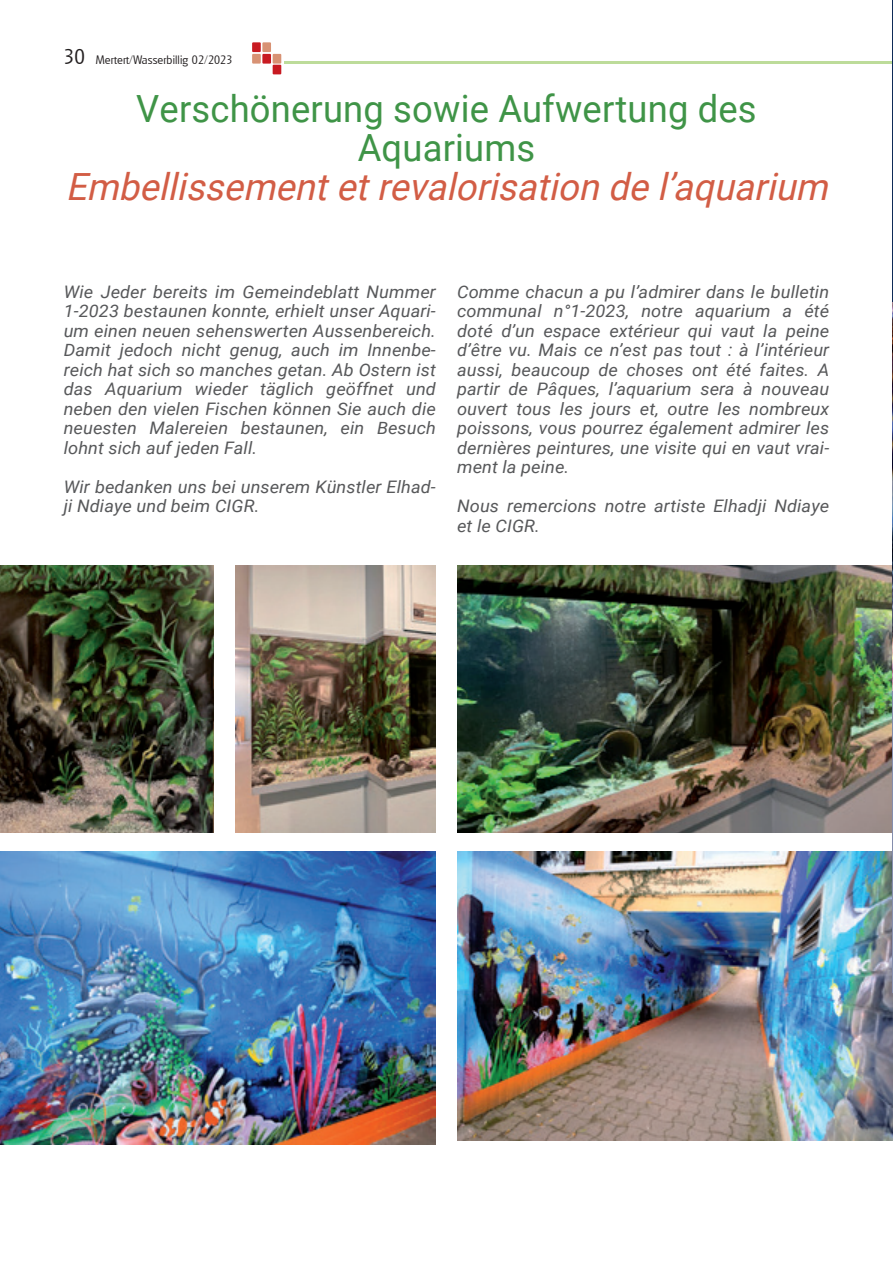
<style>
.page{position:relative;width:893px;height:1263px;background:#fff}
.page>*{position:absolute;margin:0;border:0;box-sizing:border-box;transform-origin:0 0}
.t1{font:italic 37.5px "Roboto";color:#d25d45}
.t2{font:37.5px/39px "Roboto";letter-spacing:.005em;color:#3f9447;text-align:center}
.t3{font:italic 17.25px/19.5px "Roboto";letter-spacing:.005em;color:#57585a;text-align:justify;scale:1.05 1}
.t4{font:300 12px "Glasgow";letter-spacing:.01em;color:#231f20}
.s1{font-size:21px}
</style>
<div class="page">
<div style="left:252px;top:42px;width:9px;height:10px;background:#c81a21"></div>
<div style="left:262px;top:54px;width:9px;height:10px;background:#c81a21"></div>
<div style="left:273px;top:65px;width:8px;height:9px;background:#c81a21"></div>
<div style="left:262px;top:42px;width:9px;height:10px;background:#d89274"></div>
<div style="left:252px;top:54px;width:9px;height:10px;background:#d89274"></div>
<div style="left:273px;top:54px;width:8px;height:10px;background:#d89274"></div>
<hr style="left:285px;top:62px;width:608px;height:2px;background:#bddc9a">
<img style="left:0;top:565px;width:214px;height:267px">
<img style="left:235px;top:565px;width:201px;height:267px">
<img style="left:457px;top:565px;width:435px;height:267px">
<img style="left:0;top:851px;width:436px;height:293px">
<img style="left:457px;top:851px;width:436px;height:289px">
<hr style="left:892px;top:691px;width:1px;height:302px;background:#858ead">
<hr style="left:892px;top:0;width:1px;height:302px;background:#0e2b57">
<img style="left:892px;top:302px;width:1px;height:389px">
<p class="t4" style="left:64px;top:52px;width:170px"><span class="s1">30</span> Mertert/Wasserbillig 02/2023</p>
<h1 class="t2" style="left:136px;top:88px;width:622px">Verschönerung sowie Aufwertung des<br>Aquariums</h1>
<h1 class="t1" style="left:66px;top:161px;width:774px">Embellissementetrevalorisation de l’aquarium</h1>
<p class="t3" style="left:64px;top:281px;width:356px">Wie Jeder bereits im Gemeindeblatt Nummer 1-2023 bestaunen konnte, erhielt unser Aquari&shy;um einen neuen sehenswerten Aussenbereich.<br>Damit jedoch nicht genug, auch im Innenbe&shy;reich hat sich so manches getan. Ab Ostern ist das Aquarium wieder täglich geöffnet und neben den vielen Fischen können Sie auch die neuesten Malereien bestaunen, ein Besuch lohnt sich auf jeden Fall.</p>
<p class="t3" style="left:64px;top:476px;width:356px">Wir bedanken uns bei unserem Künstler Elhad&shy;ji Ndiaye und beim CIGR.</p>
<p class="t3" style="left:457px;top:281px;width:356px">Comme chacun a pu l’admirer dans le bulletin communal n°1-2023, notre aquarium a été doté d’un espace extérieur qui vaut la peine d’être vu. Mais ce n’est pas tout : à l’intérieur aussi, beaucoup de choses ont été faites. A partir de Pâques, l’aquarium sera à nouveau ouvert tous les jours et, outre les nombreux poissons, vous pourrez également admirer les dernières peintures, une visite qui en vaut vrai&shy;ment la peine.</p>
<p class="t3" style="left:457px;top:496px;width:356px">Nous remercions notre artiste Elhadji Ndiaye et le CIGR.</p>
</div>
